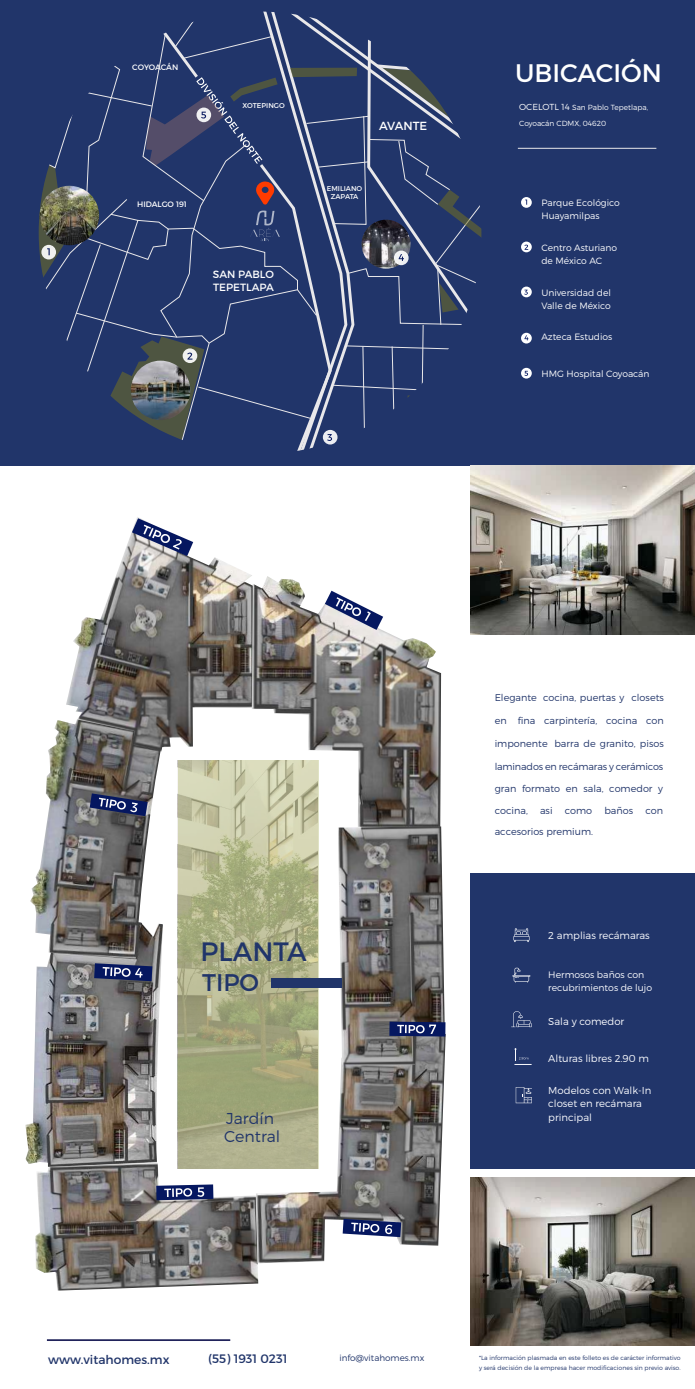
<style>
.page{position:relative;width:695px;height:1389px;background:#fff}
.page>*{position:absolute;margin:0;border:0;box-sizing:border-box;transform-origin:0 0}
.t1{font:26.51px "Montserrat";color:#21356a}
.t2{font:25.38px "Montserrat";color:#fff}
.t3{font:24.06px "Montserrat";color:#21356a}
.t4{font:300 15.75px/18.9px "Montserrat";color:#21356a}
.t5{font:12.25px "Montserrat";color:#21356a}
.t6{font:11.72px "Montserrat";color:#fff}
.t7{font:10.5px/12.6px "Montserrat";color:#fff}
.t8{font:300 10.06px/13.4px "Montserrat";color:#fbfcff}
.t9{font:300 9.62px "Montserrat";color:#21356a}
.t10{font:300 9.36px/13px "Montserrat";color:#fbfcff}
.t11{font:300 9.19px/13.1px "Montserrat";color:#fff}
.t12{font:300 8.75px "Montserrat";color:#21356a}
.t13{font:7.88px "Montserrat";color:#fff}
.t14{font:300 7.44px/15.8px "Montserrat";color:#fff}
.t15{font:7px/8.4px "Montserrat";color:#fff;text-align:center}
.t16{font:300 6.12px/9.6px "Montserrat";color:#21356a}
.s1{font-size:8.75px}
</style>
<div class="page">
<svg style="left:178px;top:760px;width:140px;height:403px;background:#aeb28a"></svg>
<div style="left:0;top:0;width:694px;height:465px;background:#21356a"></div>
<div style="left:470px;top:873px;width:224px;height:296px;background:#21356a"></div>
<img style="left:470px;top:465px;width:224px;height:170px">
<img style="left:470px;top:1177px;width:224px;height:169px">
<img style="left:35px;top:1163px;width:223px;height:128px">
<img style="left:256px;top:1032px;width:189px;height:231px">
<img style="left:338px;top:826px;width:107px;height:239px">
<img style="left:66px;top:517px;width:186px;height:235px">
<img style="left:25px;top:924px;width:138px;height:243px">
<img style="left:252px;top:576px;width:189px;height:251px">
<img style="left:30px;top:719px;width:131px;height:239px">
<div style="left:271px;top:978px;width:70px;height:9px;background:#21356a"></div>
<svg style="left:39px;top:12px;width:442px;height:439px"></svg>
<svg style="left:521px;top:197px;width:10px;height:11px"></svg>
<div style="left:521px;top:242px;width:10px;height:10px;background:#fff;border-radius:50%"></div>
<svg style="left:524px;top:245px;width:4px;height:5px"></svg>
<svg style="left:521px;top:287px;width:10px;height:10px"></svg>
<svg style="left:524px;top:290px;width:3px;height:5px"></svg>
<div style="left:521px;top:333px;width:10px;height:11px;background:#fff;border-radius:50%"></div>
<svg style="left:524px;top:335px;width:4px;height:5px"></svg>
<div style="left:521px;top:368px;width:10px;height:11px;background:#fff;border-radius:50%"></div>
<svg style="left:524px;top:371px;width:4px;height:5px"></svg>
<hr style="left:517px;top:148px;width:139px;height:1px;background:#e9e8ea">
<svg style="left:512px;top:968px;width:18px;height:15px"></svg>
<svg style="left:511px;top:1011px;width:20px;height:16px"></svg>
<svg style="left:513px;top:928px;width:16px;height:14px"></svg>
<svg style="left:515px;top:1087px;width:17px;height:16px"></svg>
<hr style="left:47px;top:1339px;width:183px;height:2px;background:#21235b">
<svg style="left:514px;top:1048px;width:17px;height:17px"></svg>
<svg style="left:325px;top:591px;width:58px;height:39px"></svg>
<svg style="left:132px;top:518px;width:61px;height:38px"></svg>
<svg style="left:90px;top:793px;width:58px;height:23px"></svg>
<svg style="left:94px;top:963px;width:58px;height:18px"></svg>
<svg style="left:156px;top:1184px;width:57px;height:16px"></svg>
<svg style="left:342px;top:1219px;width:59px;height:18px"></svg>
<svg style="left:389px;top:1022px;width:56px;height:15px"></svg>
<p class="t13" style="left:132px;top:63px;width:47px">COYOACÁN</p>
<p class="t15" style="left:242px;top:101px;width:44px">XOTEPINGO</p>
<p class="t13" style="left:137px;top:200px;width:51px">HIDALGO 191</p>
<p class="t7" style="left:213px;top:268px;width:63px">SAN PABLO<br>TEPETLAPA</p>
<p class="t6" style="left:379px;top:118px;width:50px">AVANTE</p>
<p class="t15" style="left:327px;top:184px;width:37px">EMILIANO<br>ZAPATA</p>
<h2 class="t2" style="left:515px;top:58px;width:148px">UBICACIÓN</h2>
<p class="t14" style="left:519px;top:99px;width:131px"><span class="s1">OCELOTL 14</span> San Pablo Tepetlapa,<br>Coyoacán CDMX, 04620</p>
<p class="t11" style="left:541px;top:196px;width:80px">Parque Ecológico<br>Huayamilpas</p>
<p class="t11" style="left:541px;top:241px;width:77px">Centro Asturiano de México AC</p>
<p class="t11" style="left:541px;top:286px;width:71px">Universidad del<br>Valle de México</p>
<p class="t11" style="left:541px;top:330px;width:72px">Azteca Estudios</p>
<p class="t11" style="left:541px;top:367px;width:109px">HMG Hospital Coyoacán</p>
<h1 class="t1" style="left:200px;top:935px;width:107px">PLANTA</h1>
<h3 class="t3" style="left:202px;top:968px;width:58px">TIPO</h3>
<h3 class="t4" style="left:224px;top:1108px;width:58px">Jardín<br>Central</h3>
<p class="t9" style="left:494px;top:692px;width:171px">Elegante cocina, puertas y closets</p>
<p class="t9" style="left:494px;top:714px;width:171px">en fina carpintería, cocina con</p>
<p class="t9" style="left:494px;top:737px;width:171px">imponente barra de granito, pisos</p>
<p class="t9" style="left:494px;top:760px;width:170px">laminados en recámaras y cerámicos</p>
<p class="t9" style="left:494px;top:782px;width:170px">gran formato en sala, comedor y</p>
<p class="t9" style="left:494px;top:804px;width:35px">cocina,</p>
<p class="t9" style="left:540px;top:804px;width:14px">asi</p>
<p class="t9" style="left:564px;top:804px;width:29px">como</p>
<p class="t9" style="left:604px;top:804px;width:30px">baños</p>
<p class="t9" style="left:645px;top:804px;width:19px">con</p>
<p class="t9" style="left:494px;top:826px;width:100px">accesorios premium.</p>
<p class="t8" style="left:548px;top:929px;width:103px">2 amplias recámaras</p>
<p class="t10" style="left:548px;top:968px;width:105px">Hermosos baños con recubrimientos de lujo</p>
<p class="t8" style="left:548px;top:1015px;width:78px">Sala y comedor</p>
<p class="t8" style="left:548px;top:1051px;width:102px">Alturas libres 2.90 m</p>
<p class="t8" style="left:548px;top:1084px;width:104px">Modelos con Walk-In closet en recámara principal</p>
<p class="t5" style="left:48px;top:1352px;width:123px">www.vitahomes.mx</p>
<p class="t5" style="left:208px;top:1351px;width:81px">(55) 1931 0231</p>
<p class="t12" style="left:339px;top:1353px;width:86px">info@vitahomes.mx</p>
<p class="t16" style="left:479px;top:1353px;width:203px">*La información plasmada en este folleto es de carácter informativo y será decisión de la empresa hacer modificaciones sin previo aviso.</p>
</div>
